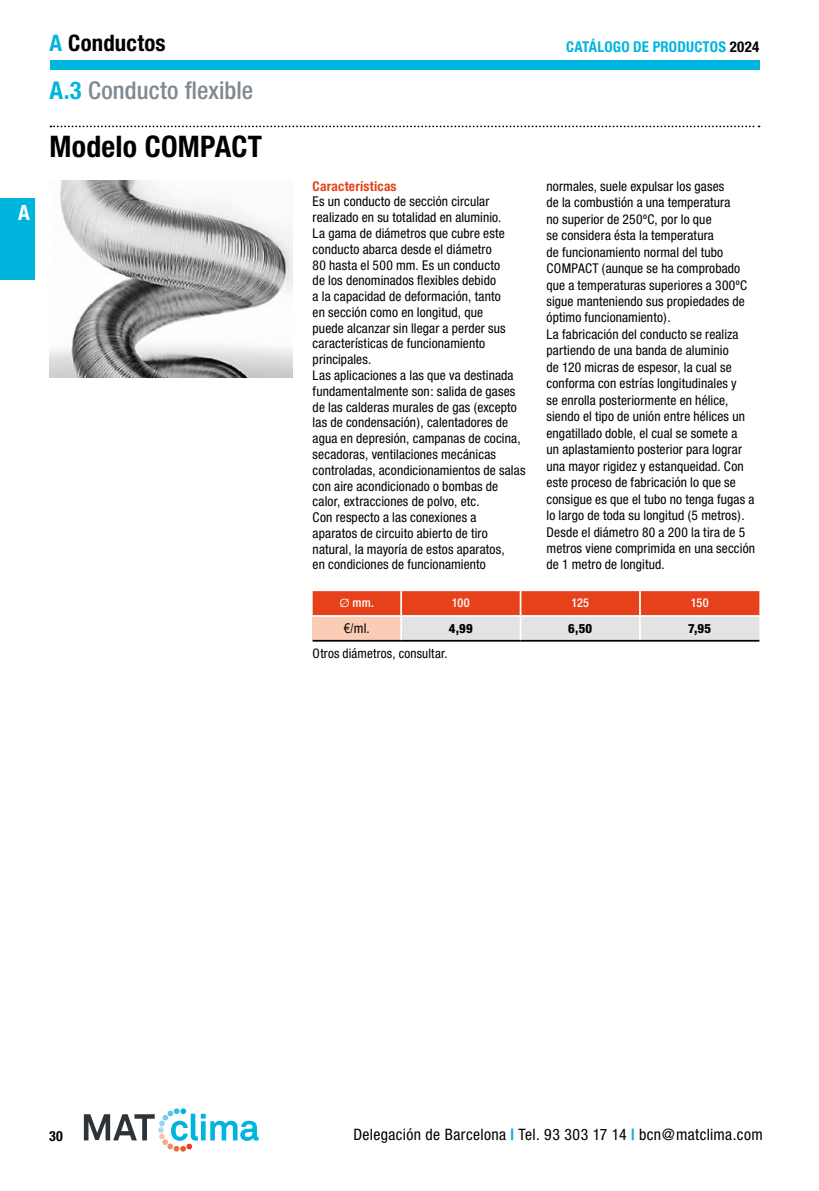
<style>
.page{position:relative;width:819px;height:1191px;background:#fff}
.page>*{position:absolute;margin:0;border:0;box-sizing:border-box;transform-origin:0 0}
._03_PRODUCTE{font:700 condensed 29.75px "Helvetica Neue";letter-spacing:.005em;color:#000}
._02_Títol_Epígraf_es{font:500 condensed 24.5px "Helvetica Neue";letter-spacing:.005em;color:#7e8991}
.t1{font:700 condensed 22.75px "Helvetica Neue";letter-spacing:.01em;color:#000}
.t2{font:700 condensed 21px "Helvetica Neue";color:#fff}
.t3{font:condensed 15.75px "Helvetica Neue";letter-spacing:.025em;color:#000}
.t4{font:700 condensed 14.88px "Helvetica Neue";letter-spacing:.015em;color:#00b5dd}
.t5{font:700 condensed 14px "Helvetica Neue";color:#000}
.TAULA_-_medium_esq{font:condensed 13.47px/16.4px "Helvetica Neue";letter-spacing:.01em;color:#000}
.Títol_bold_vermell{font:700 condensed 13.47px "Helvetica Neue";letter-spacing:.015em;color:#e7411c}
.TAULA_-_medium{font:condensed 13.47px "Helvetica Neue";color:#000}
.TEXT_notas{font:condensed 13.12px "Helvetica Neue";letter-spacing:.015em;color:#000}
.TAULA_-_PREU{font:800 condensed 12.78px "Helvetica Neue";color:#000}
.TAULA_-_llegenda_bla{font:500 condensed 12.25px "Helvetica Neue";letter-spacing:.01em;color:#fff}
.s1{color:#00b5dd}
.s2{color:#000}
.s3{font-weight:700;color:#00b5dd}
.s4{font-weight:300;font-stretch:expanded;font-size:11.38px}
.s5{font-family:"Arial";font-stretch:normal}
</style>
<div class="page">
<div style="left:50px;top:60px;width:709px;height:9px;background:#00b5dd"></div>
<div style="left:0;top:198px;width:35px;height:81px;background:#00b5dd"></div>
<svg style="left:84px;top:1108px;width:174px;height:43px"></svg>
<svg style="left:50px;top:126px;width:709px;height:1px"></svg>
<svg style="left:312px;top:591px;width:447px;height:50px;background:#e3907d"></svg>
<img style="left:50px;top:180px;width:242px;height:197px">
<h3 class="t2" style="left:18px;top:200px;width:13px">A</h3>
<h3 class="t1" style="left:50px;top:30px;width:118px"><span class="s1">A</span> Conductos</h3>
<p class="t4" style="left:566px;top:37px;width:195px">CATÁLOGO DE PRODUCTOS <span class="s2">2024</span></p>
<p class="_02_Títol_Epígraf_es" style="left:50px;top:75px;width:205px"><span class="s3">A.3</span> Conducto flexible</p>
<p class="_03_PRODUCTE" style="left:50px;top:128px;width:214px">Modelo COMPACT</p>
<p class="Títol_bold_vermell" style="left:312px;top:178px;width:85px">Características</p>
<p class="TAULA_-_medium_esq" style="left:312px;top:194px;width:190px;line-height:15.8px">Es un conducto de sección circular realizado en su totalidad en aluminio.</p>
<p class="TAULA_-_medium_esq" style="left:312px;top:225px;width:194px;line-height:15.8px">La gama de diámetros que cubre este conducto abarca desde el diámetro<br>80 hasta el 500 mm. Es un conducto de los denominados flexibles debido<br>a la capacidad de deformación, tanto en sección como en longitud, que puede alcanzar sin llegar a perder sus características de funcionamiento principales.</p>
<p class="TAULA_-_medium_esq" style="left:312px;top:367px;width:214px;line-height:15.8px">Las aplicaciones a las que va destinada fundamentalmente son: salida de gases de las calderas murales de gas (excepto las de condensación), calentadores de agua en depresión, campanas de cocina, secadoras, ventilaciones mecánicas controladas, acondicionamientos de salas con aire acondicionado o bombas de calor, extracciones de polvo, etc.</p>
<p class="TAULA_-_medium_esq" style="left:312px;top:509px;width:193px;line-height:15.8px">Con respecto a las conexiones a aparatos de circuito abierto de tiro natural, la mayoría de estos aparatos, en condiciones de funcionamiento</p>
<p class="TAULA_-_medium_esq" style="left:546px;top:178px;width:202px">normales, suele expulsar los gases<br>de la combustión a una temperatura<br>no superior de 250ºC, por lo que<br>se considera ésta la temperatura<br>de funcionamiento normal del tubo COMPACT (aunque se ha comprobado que a temperaturas superiores a 300ºC sigue manteniendo sus propiedades de óptimo funcionamiento).</p>
<p class="TAULA_-_medium_esq" style="left:546px;top:326px;width:209px">La fabricación del conducto se realiza partiendo de una banda de aluminio<br>de 120 micras de espesor, la cual se conforma con estrías longitudinales y<br>se enrolla posteriormente en hélice, siendo el tipo de unión entre hélices un engatillado doble, el cual se somete a<br>un aplastamiento posterior para lograr una mayor rigidez y estanqueidad. Con este proceso de fabricación lo que se consigue es que el tubo no tenga fugas a lo largo de toda su longitud (5 metros).</p>
<p class="TAULA_-_medium_esq" style="left:546px;top:523px;width:210px">Desde el diámetro 80 a 200 la tira de 5 metros viene comprimida en una sección de 1 metro de longitud.</p>
<p class="TAULA_-_llegenda_bla" style="left:340px;top:595px;width:36px"><span class="s4">Ø</span> mm.</p>
<p class="TAULA_-_llegenda_bla" style="left:452px;top:595px;width:19px">100</p>
<p class="TAULA_-_llegenda_bla" style="left:571px;top:595px;width:19px">125</p>
<p class="TAULA_-_llegenda_bla" style="left:690px;top:595px;width:19px">150</p>
<p class="TAULA_-_medium" style="left:344px;top:620px;width:27px"><span class="s5">€/</span>ml.</p>
<p class="TAULA_-_PREU" style="left:449px;top:620px;width:26px">4,99</p>
<p class="TAULA_-_PREU" style="left:568px;top:620px;width:26px">6,50</p>
<p class="TAULA_-_PREU" style="left:688px;top:620px;width:25px">7,95</p>
<p class="TEXT_notas" style="left:312px;top:645px;width:136px">Otros diámetros, consultar.</p>
<p class="t5" style="left:49px;top:1127px;width:15px">30</p>
<p class="t3" style="left:353px;top:1125px;width:411px">Delegación de Barcelona <span class="s3">|</span> Tel. 93 303 17 14 <span class="s3">|</span> bcn@matclima.com</p>
</div>
